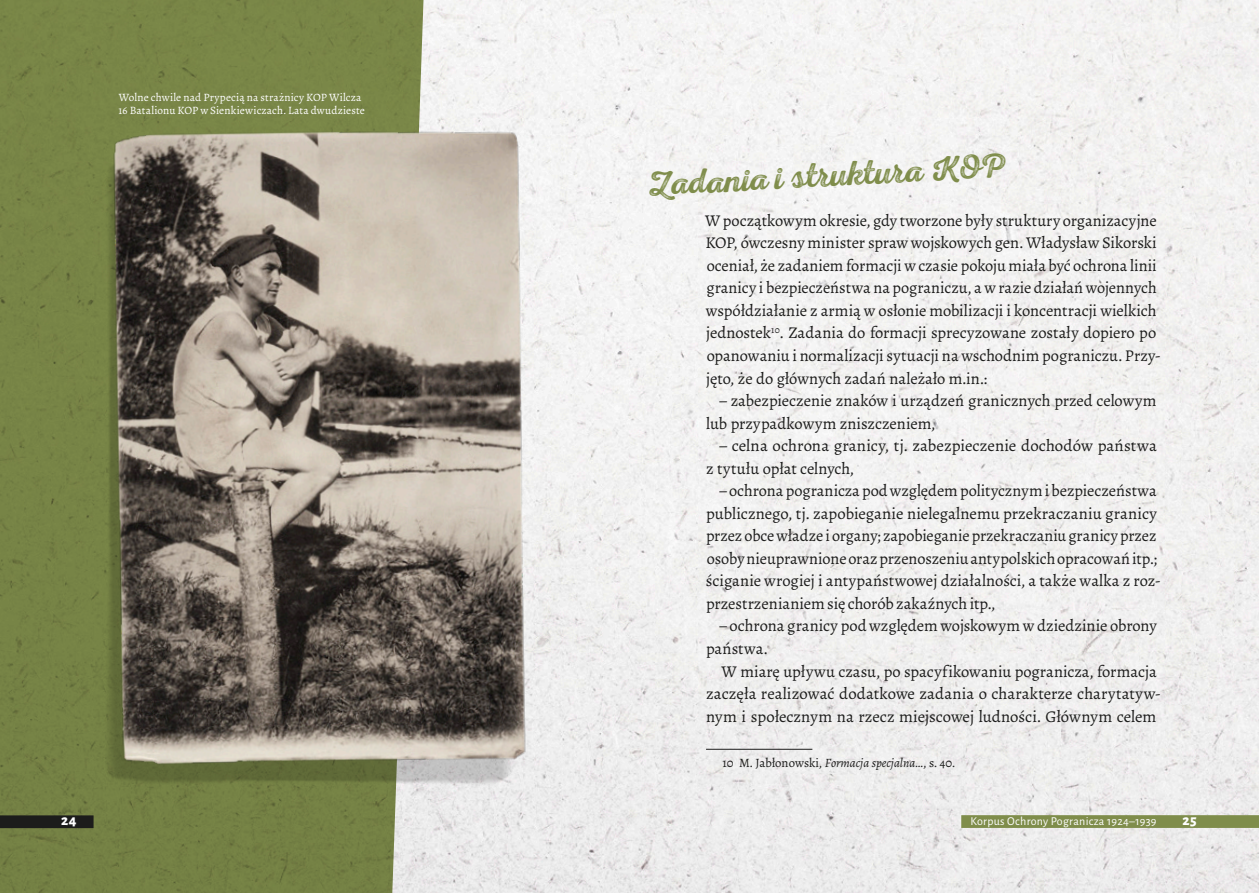
<style>
.page{position:relative;width:1259px;height:893px;background:#fff}
.page>*{position:absolute;margin:0;border:0;box-sizing:border-box;transform-origin:0 0}
.Nagłówek{font:34.5px "Nexa Rust Script S 03";color:#7f8d4b}
.Akapit_otwierający{font:16.5px/22.5px "Alegreya";letter-spacing:-.005em;color:#1c1c1b}
.Akapit{font:16.5px/22.5px "Alegreya";color:#1c1c1b}
.Akapit_-30{font:16.5px/22.5px "Alegreya";letter-spacing:-.005em;color:#1c1c1b}
.t1{font:800 15px "Alegreya Sans";color:#fff}
.Przypis_dolny{font:12.75px "Alegreya";color:#1c1c1b}
.t2{font:12px "Alegreya Sans";letter-spacing:.025em;color:#fff}
.Podpisy{font:11.25px/12.8px "Alegreya";letter-spacing:.01em;color:#fff}
.s1{font-style:italic}
</style>
<div class="page">
<img style="left:426px;top:0;width:833px;height:893px">
<div style="left:0;top:0;width:426px;height:893px;background:#778446"></div>
<img style="left:65px;top:123px;width:484px;height:695px">
<img style="left:91px;top:125px;width:454px;height:645px">
<div style="left:0;top:815px;width:94px;height:13px;background:#1c1c1b"></div>
<div style="left:961px;top:815px;width:298px;height:13px;background:#7f8d4b"></div>
<hr style="left:706px;top:749px;width:106px;height:1px;background:#1c1c1b">
<p class="Podpisy" style="left:119px;top:91px;width:248px">Wolne chwile nad Prypecią na strażnicy KOP Wilcza<br>16 Batalionu KOP w Sienkiewiczach. Lata dwudzieste</p>
<p class="Nagłówek" style="left:646px;top:164px;width:361px;rotate:-3deg">Zadania i struktura KOP</p>
<p class="Akapit_otwierający" style="left:705px;top:209px;width:457px">W początkowym okresie, gdy tworzone były struktury organizacyjne KOP, ówczesny minister spraw wojskowych gen. Władysław Sikorski oceniał, że zadaniem formacji w czasie pokoju miała być ochrona linii granicy i bezpieczeństwa na pograniczu, a w razie działań wojennych współdziałanie z armią w osłonie mobilizacji i koncentracji wielkich jednostek<sup>10</sup>. Zadania do formacji sprecyzowane zostały dopiero po opanowaniu i normalizacji sytuacji na wschodnim pograniczu. Przy&shy;jęto, że do głównych zadań należało m.in.:</p>
<p class="Akapit" style="left:706px;top:389px;width:452px;text-indent:13px">– zabezpieczenie znaków i urządzeń granicznych przed celowym lub przypadkowym zniszczeniem,</p>
<p class="Akapit" style="left:706px;top:435px;width:452px;text-indent:13px">– celna ochrona granicy, tj. zabezpieczenie dochodów państwa z tytułu opłat celnych,</p>
<p class="Akapit_-30" style="left:706px;top:480px;width:456px;text-indent:14px">– ochrona pogranicza pod względem politycznym i bezpieczeństwa publicznego, tj. zapobieganie nielegalnemu przekraczaniu granicy przez obce władze i organy; zapobieganie przekraczaniu granicy przez osoby nieuprawnione oraz przenoszeniu antypolskich opracowań itp.; ściganie wrogiej i antypaństwowej działalności, a także walka z roz&shy;przestrzenianiem się chorób zakaźnych itp.,</p>
<p class="Akapit" style="left:706px;top:615px;width:452px;text-indent:13px">– ochrona granicy pod względem wojskowym w dziedzinie obrony państwa.</p>
<p class="Akapit" style="left:706px;top:660px;width:456px;text-indent:15px">W miarę upływu czasu, po spacyfikowaniu pogranicza, formacja zaczęła realizować dodatkowe zadania o charakterze charytatyw&shy;nym i społecznym na rzecz miejscowej ludności. Głównym celem</p>
<p class="Przypis_dolny" style="left:722px;top:755px;width:234px">10 M. Jabłonowski, <span class="s1">Formacja specjalna…</span>, s. 40.</p>
<p class="t1" style="left:61px;top:809px;width:17px">24</p>
<p class="t2" style="left:970px;top:813px;width:188px">Korpus Ochrony Pogranicza 1924–1939</p>
<p class="t1" style="left:1182px;top:809px;width:16px">25</p>
</div>
